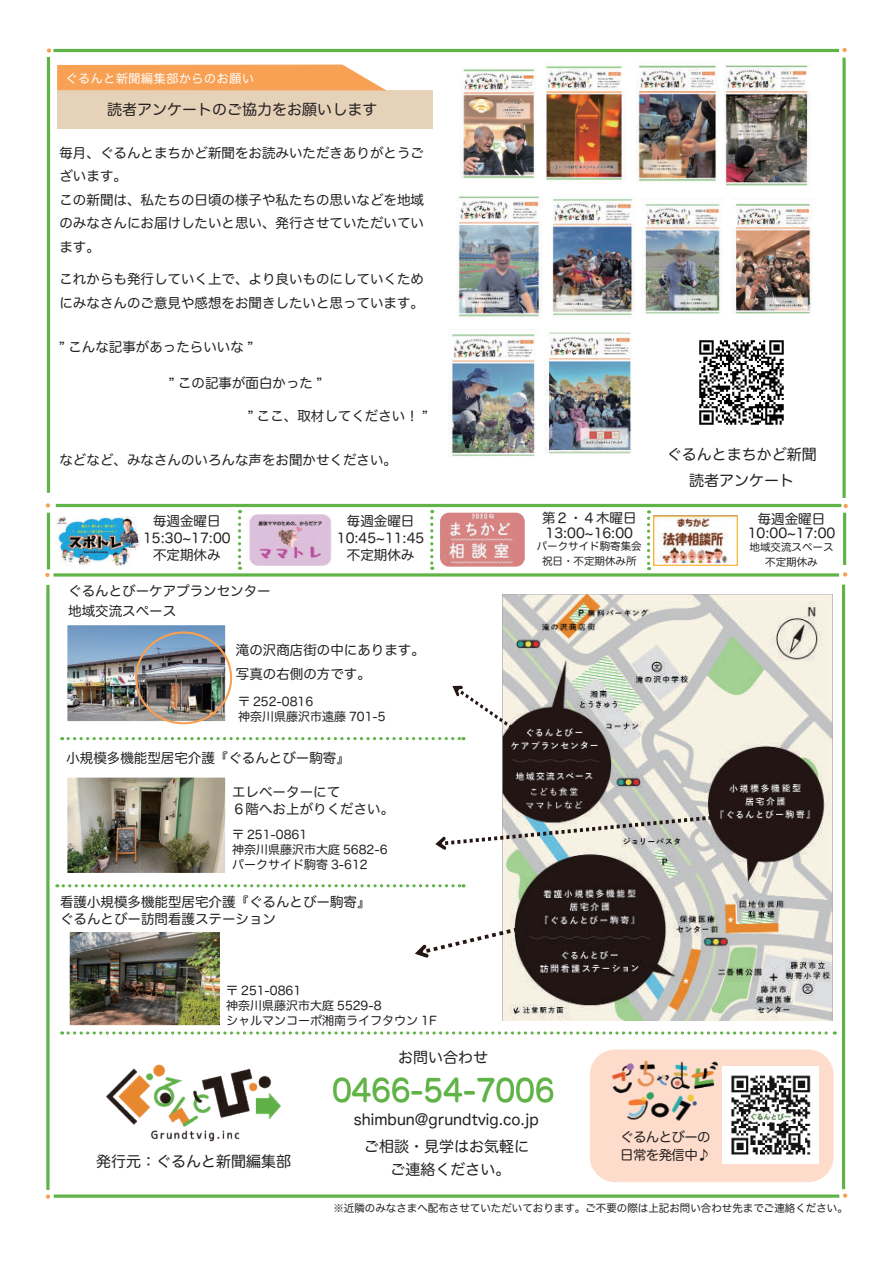
<style>
.page{position:relative;width:893px;height:1263px;background:#fff}
.page>*{position:absolute;margin:0;border:0;box-sizing:border-box;transform-origin:0 0}
.t1{font:30px "Hira Maru Pro N W4";color:#60b346}
.t2{font:15px/26.8px "Hira Maru Pro N W4";color:#231f20;text-align:center}
.t3{font:13.5px/23.7px "Hira Maru Pro N W4";color:#231f20}
.t4{font:13.5px/18.1px "Hira Maru Pro N W4";letter-spacing:-.05em;color:#231f20}
.t5{font:12px/14.9px "Hira Maru Pro N W4";color:#231f20}
.t6{font:12px "Hira Maru Pro N W4";letter-spacing:.05em;color:#fff}
.t7{font:10.5px/14.9px "Hira Maru Pro N W4";color:#231f20;text-align:center}
</style>
<div class="page">
<svg style="left:57px;top:884px;width:407px;height:3px"></svg>
<hr style="left:47px;top:513px;width:3px;height:56px;background:#60b346">
<svg style="left:647px;top:510px;width:3px;height:60px"></svg>
<img style="left:502px;top:594px;width:330px;height:332px">
<img style="left:68px;top:626px;width:156px;height:60px">
<div style="left:66px;top:624px;width:160px;height:98px;border:1px solid #fff"></div>
<img style="left:68px;top:779px;width:156px;height:93px">
<div style="left:66px;top:777px;width:160px;height:97px;border:1px solid #fff"></div>
<img style="left:106px;top:1064px;width:175px;height:78px">
<div style="left:590px;top:1049px;width:244px;height:133px;background:#fddccc;border-radius:26px"></div>
<img style="left:612px;top:1060px;width:107px;height:60px">
<img style="left:723px;top:1066px;width:96px;height:97px">
<svg style="left:62px;top:686px;width:470px;height:54px"></svg>
<svg style="left:435px;top:816px;width:277px;height:34px"></svg>
<img style="left:62px;top:926px;width:773px;height:108px">
<img style="left:56px;top:516px;width:84px;height:50px">
<img style="left:249px;top:514px;width:82px;height:52px">
<hr style="left:56px;top:504px;width:785px;height:3px;background:#60b346">
<hr style="left:53px;top:573px;width:786px;height:3px;background:#60b346">
<hr style="left:53px;top:49px;width:786px;height:3px;background:#60b346">
<svg style="left:54px;top:1194px;width:785px;height:4px;background:#7fc26a"></svg>
<svg style="left:46px;top:503px;width:4px;height:5px"></svg>
<svg style="left:45px;top:573px;width:5px;height:4px"></svg>
<svg style="left:47px;top:48px;width:4px;height:5px"></svg>
<svg style="left:842px;top:48px;width:5px;height:4px"></svg>
<svg style="left:238px;top:510px;width:3px;height:60px"></svg>
<svg style="left:430px;top:510px;width:3px;height:60px"></svg>
<hr style="left:843px;top:513px;width:3px;height:52px;background:#60b346">
<svg style="left:46px;top:585px;width:4px;height:605px;background:#7fc26a"></svg>
<hr style="left:47px;top:57px;width:3px;height:436px;background:#60b346">
<svg style="left:842px;top:58px;width:4px;height:440px;background:#7fc26b"></svg>
<hr style="left:842px;top:585px;width:3px;height:604px;background:#60b346">
<svg style="left:843px;top:572px;width:4px;height:4px"></svg>
<svg style="left:843px;top:1193px;width:4px;height:5px"></svg>
<svg style="left:46px;top:1194px;width:4px;height:5px"></svg>
<svg style="left:843px;top:504px;width:5px;height:4px"></svg>
<img style="left:440px;top:513px;width:85px;height:54px">
<img style="left:653px;top:515px;width:85px;height:50px">
<div style="left:135px;top:631px;width:97px;height:93px;border:2px solid #f8a053;border-radius:50%"></div>
<div style="left:57px;top:90px;width:376px;height:38px;background:#e6d1b9"></div>
<svg style="left:57px;top:65px;width:329px;height:25px;background:#f8a65f"></svg>
<img style="left:699px;top:340px;width:85px;height:85px">
<img style="left:461px;top:69px;width:74px;height:110px">
<img style="left:546px;top:65px;width:78px;height:117px">
<img style="left:637px;top:65px;width:80px;height:117px">
<img style="left:725px;top:64px;width:85px;height:122px">
<img style="left:458px;top:196px;width:85px;height:121px">
<img style="left:552px;top:197px;width:83px;height:120px">
<img style="left:641px;top:204px;width:81px;height:110px">
<img style="left:731px;top:203px;width:81px;height:111px">
<img style="left:450px;top:329px;width:86px;height:128px">
<img style="left:545px;top:333px;width:86px;height:121px">
<p class="t6" style="left:66px;top:68px;width:190px">ぐるんと新聞編集部からのお願い</p>
<p class="t2" style="left:107px;top:95px;width:271px">読者アンケートのご協力をお願いします</p>
<p class="t3" style="left:59px;top:140px;width:366px">毎月、ぐるんとまちかど新聞をお読みいただきありがとうございます。<br>この新聞は、私たちの日頃の様子や私たちの思いなどを地域のみなさんにお届けしたいと思い、発行させていただいています。</p>
<p class="t3" style="left:59px;top:266px;width:366px">これからも発行していく上で、より良いものにしていくためにみなさんのご意見や感想をお聞きしたいと思っています。</p>
<p class="t3" style="left:59px;top:334px;width:195px">” こんな記事があったらいいな ”</p>
<p class="t3" style="left:169px;top:370px;width:155px">” この記事が面白かった ”</p>
<p class="t3" style="left:248px;top:403px;width:182px">” ここ、取材してください！ ”</p>
<p class="t3" style="left:59px;top:448px;width:339px">などなど、みなさんのいろんな声をお聞かせください。</p>
<p class="t3" style="left:143px;top:512px;width:89px;line-height:17px;text-align:center">毎週金曜日<br>15:30~17:00不定期休み</p>
<p class="t3" style="left:337px;top:512px;width:89px;line-height:17px;text-align:center">毎週金曜日<br>10:45~11:45不定期休み</p>
<p class="t3" style="left:542px;top:510px;width:96px;line-height:14.9px">第２・４木曜日<br>13:00~16:00</p>
<p class="t7" style="left:537px;top:538px;width:106px">パークサイド駒寄集会祝日・不定期休み所</p>
<p class="t3" style="left:68px;top:579px;width:204px">ぐるんとびーケアプランセンター</p>
<p class="t3" style="left:68px;top:598px;width:109px">地域交流スペース</p>
<p class="t3" style="left:236px;top:637px;width:191px">滝の沢商店街の中にあります。写真の右側の方です。</p>
<p class="t5" style="left:238px;top:693px;width:149px">〒 252-0816<br>神奈川県藤沢市遠藤 701-5</p>
<p class="t3" style="left:66px;top:745px;width:285px">小規模多機能型居宅介護『ぐるんとびー駒寄』</p>
<p class="t3" style="left:232px;top:783px;width:164px;line-height:17px">エレベーターにて<br>６階へお上がりください。</p>
<p class="t5" style="left:232px;top:827px;width:157px">〒 251-0861<br>神奈川県藤沢市大庭 5682-6パークサイド駒寄 3-612</p>
<p class="t3" style="left:60px;top:893px;width:312px;line-height:16.6px">看護小規模多機能型居宅介護『ぐるんとびー駒寄』ぐるんとびー訪問看護ステーション</p>
<p class="t5" style="left:226px;top:982px;width:212px">〒 251-0861<br>神奈川県藤沢市大庭 5529-8<br>シャルマンコーポ湘南ライフタウン 1F</p>
<p class="t2" style="left:398px;top:1043px;width:91px">お問い合わせ</p>
<h1 class="t1" style="left:332px;top:1064px;width:224px">0466-54-7006</h1>
<p class="t2" style="left:667px;top:440px;width:151px;line-height:26.2px">ぐるんとまちかど新聞読者アンケート</p>
<p class="t3" style="left:748px;top:510px;width:89px;line-height:14.9px;text-align:center">毎週金曜日<br>10:00~17:00</p>
<p class="t7" style="left:749px;top:539px;width:86px">地域交流スペース不定期休み</p>
<p class="t2" style="left:96px;top:1147px;width:196px">発行元：ぐるんと新聞編集部</p>
<p class="t2" style="left:354px;top:1105px;width:186px">shimbun@grundtvig.co.jpご相談・見学はお気軽に</p>
<p class="t2" style="left:390px;top:1155px;width:121px">ご連絡ください。</p>
<p class="t4" style="left:620px;top:1126px;width:92px">ぐるんとびーの日常を発信中♪</p>
<p class="t7" style="left:333px;top:1200px;width:516px">※近隣のみなさまへ配布させていただいております。ご不要の際は上記お問い合わせ先までご連絡ください。</p>
</div>
